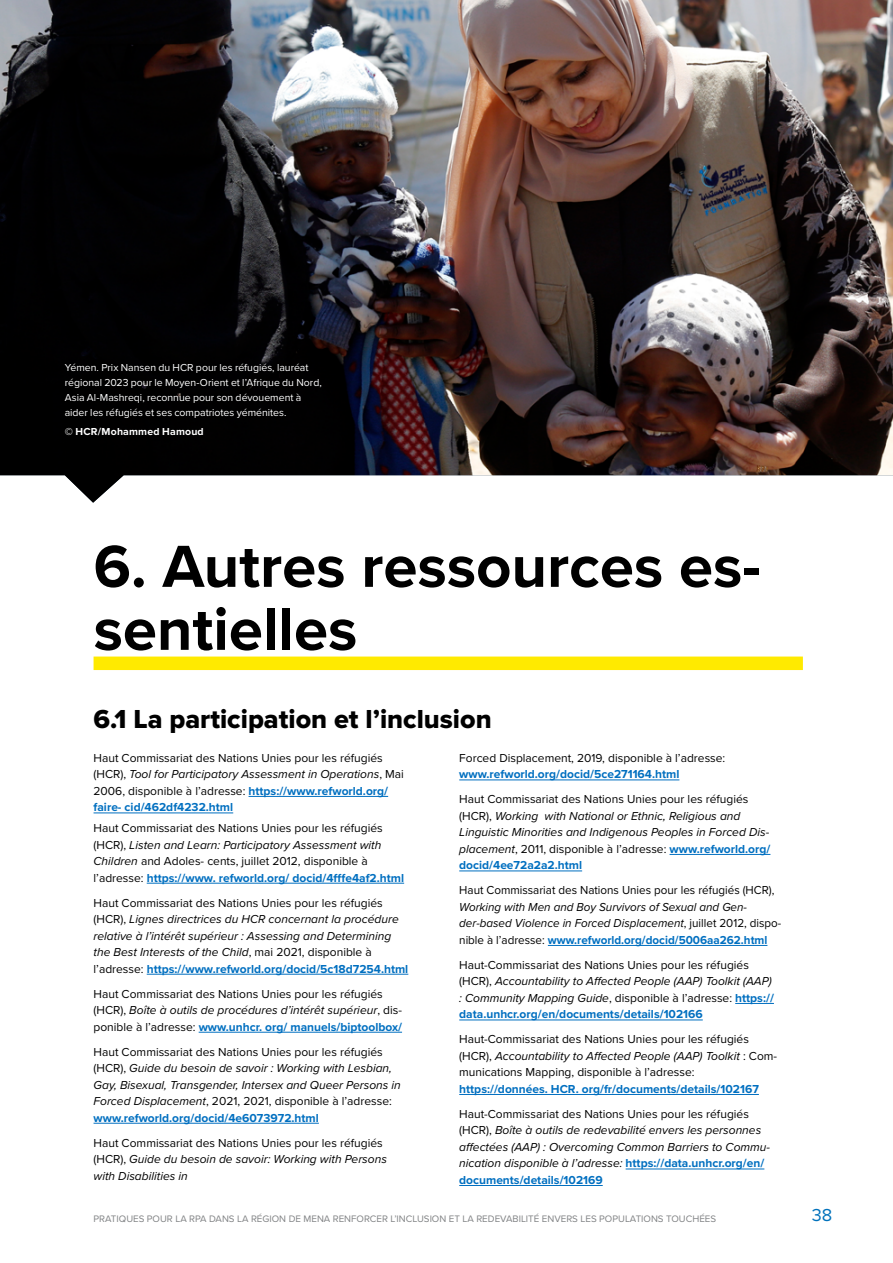
<style>
.page{position:relative;width:893px;height:1263px;background:#fff}
.page>*{position:absolute;margin:0;border:0;box-sizing:border-box;transform-origin:0 0}
.t1{font:700 61.5px "Proxima Nova";color:#000}
.t2{font:27px "Proxima Nova Extrabld";color:#000}
.t3{font:18px "Proxima Nova";color:#0071bb}
.t4{font:italic 12px/16.5px "Proxima Nova";color:#000}
.t5{font:12px/16.5px "Proxima Nova";color:#000}
.t6{font:700 12px "Proxima Nova";color:#006fc0}
.t7{font:10.5px/15px "Proxima Nova";color:#fff}
.t8{font:700 10.5px "Proxima Nova";letter-spacing:.015em;color:#fff}
.t9{font:9.75px "Proxima Nova";color:#808284}
.s1{font-style:italic}
.s2{font-weight:700;color:#006fc0}
.s3{font-style:normal}
.s4{font-weight:700;font-style:normal;color:#006fc0}
.s5{font-weight:400;color:#000}
</style>
<div class="page">
<div style="left:94px;top:656px;width:709px;height:14px;background:#ffea00"></div>
<img style="left:0;top:0;width:893px;height:503px">
<hr style="left:249px;top:796px;width:139px;height:1px;background:#006fc0">
<hr style="left:94px;top:813px;width:139px;height:1px;background:#006fc0">
<hr style="left:147px;top:883px;width:257px;height:1px;background:#006fc0">
<hr style="left:147px;top:974px;width:261px;height:1px;background:#006fc0">
<hr style="left:199px;top:1032px;width:203px;height:1px;background:#006fc0">
<hr style="left:94px;top:1123px;width:225px;height:1px;background:#006fc0">
<hr style="left:459px;top:780px;width:220px;height:1px;background:#006fc0">
<hr style="left:669px;top:854px;width:101px;height:1px;background:#006fc0">
<hr style="left:459px;top:871px;width:123px;height:1px;background:#006fc0">
<hr style="left:548px;top:945px;width:219px;height:1px;background:#006fc0">
<hr style="left:735px;top:1003px;width:39px;height:1px;background:#006fc0">
<hr style="left:459px;top:1020px;width:244px;height:1px;background:#006fc0">
<hr style="left:459px;top:1094px;width:300px;height:1px;background:#006fc0">
<hr style="left:626px;top:1169px;width:138px;height:1px;background:#006fc0">
<hr style="left:459px;top:1185px;width:144px;height:1px;background:#006fc0">
<p class="t7" style="left:65px;top:359px;width:259px">Yémen. Prix Nansen du HCR pour les réfugiés, lauréat régional 2023 pour le Moyen-Orient et ’l Afrique du Nord, Asia Al-Mashreqi, reconnue pour son dévouement à aider les réfugiés et ses compatriotes yéménites.</p>
<p class="t8" style="left:65px;top:424px;width:141px">© HCR/Mohammed Hamoud</p>
<h1 class="t1" style="left:94px;top:520px;width:669px">6. Autres ressources es-</h1>
<h1 class="t1" style="left:94px;top:583px;width:265px">sentielles</h1>
<h2 class="t2" style="left:94px;top:699px;width:400px">6.1 La participation et ’l inclusion</h2>
<p class="t5" style="left:94px;top:749px;width:312px">Haut Commissariat des Nations Unies pour les réfugiés (HCR ,) <span class="s1">Tool for Participatory Assessment in Operations</span>, Mai 2006, disponible ’là adresse: <span class="s2">https://www.refworld.org/ faire- cid/462df4232.html</span></p>
<p class="t5" style="left:94px;top:819px;width:312px">Haut Commissariat des Nations Unies pour les réfugiés (HCR ,) <span class="s1">Listen and Learn: Participatory Assessment with Children</span> and Adoles- cents, juillet 2012, disponible à<br>’l adresse: <span class="s2">https://www. refworld.org/ docid/4fffe4af2.html</span></p>
<p class="t4" style="left:94px;top:894px;width:316px"><span class="s3">Haut Commissariat des Nations Unies pour les réfugiés (HCR ,)</span> Lignes directrices du HCR concernant la procédure relative ’là intérêt supérieur : Assessing and Determining the Best Interests of the Child<span class="s3">, mai 2021, disponible à<br>’l adresse:</span> <span class="s4">https://www.refworld.org/docid/5c18d7254.html</span></p>
<p class="t5" style="left:94px;top:985px;width:291px">Haut Commissariat des Nations Unies pour les réfugiés</p>
<p class="t6" style="left:94px;top:1018px;width:310px"><span class="s5">ponible ’là adresse:</span> www.unhcr. org/ manuels/biptoolbox/</p>
<p class="t5" style="left:459px;top:749px;width:268px">Forced Displacement, 2019, disponible ’là adresse:</p>
<p class="t6" style="left:459px;top:765px;width:222px">www.refworld.org/docid/5ce271164.html</p>
<p class="t5" style="left:459px;top:790px;width:291px">Haut Commissariat des Nations Unies pour les réfugiés</p>
<p class="t4" style="left:544px;top:807px;width:197px">with National or Ethnic, Religious and</p>
<p class="t4" style="left:459px;top:807px;width:81px"><span class="s3">(HCR ,)</span> Working</p>
<p class="t5" style="left:459px;top:840px;width:313px"><span class="s1">placement</span>, 2011, disponible ’là adresse: <span class="s2">www.refworld.org/</span></p>
<p class="t4" style="left:459px;top:823px;width:312px">Linguistic Minorities and Indigenous Peoples in Forced Dis-</p>
<p class="t6" style="left:459px;top:856px;width:124px">docid/4ee72 2a a2.html</p>
<p class="t5" style="left:459px;top:881px;width:317px">Haut Commissariat des Nations Unies pour les réfugiés (HCR ,(</p>
<p class="t6" style="left:459px;top:931px;width:310px"><span class="s5">nible ’là adresse:</span> www.refworld.org/docid/5006aa262.html</p>
<p class="t4" style="left:459px;top:898px;width:289px">Working with Men and Boy Survivors of Sexual and Gen-</p>
<p class="t4" style="left:459px;top:914px;width:324px">der-based Violence in Forced Displacement<span class="s3">, juillet 2012, dispo-</span></p>
<p class="t5" style="left:459px;top:956px;width:316px">Haut-Commissariat des Nations Unies pour les réfugiés (HCR ,) <span class="s1">Accountability to Affected People (AAP) Toolkit (AAP( : Community Mapping Guide</span>, disponible ’là adresse: <span class="s2">https:// data.unhcr.org/en/documents/details/102166</span></p>
<p class="t5" style="left:459px;top:1030px;width:291px">Haut-Commissariat des Nations Unies pour les réfugiés</p>
<p class="t5" style="left:459px;top:1063px;width:237px">munications Mapping, disponible ’là adresse:</p>
<p class="t4" style="left:94px;top:1001px;width:310px"><span class="s3">(HCR ,)</span> Boîte à outils de procédures ’d intérêt supérieur<span class="s3">, dis-</span></p>
<p class="t4" style="left:94px;top:1043px;width:309px"><span class="s3">Haut Commissariat des Nations Unies pour les réfugiés (HCR ,)</span> Guide du besoin de savoir : Working with Lesbian, Gay, Bisexual, Transgender, Intersex and Queer Persons in Forced Displacement<span class="s3">, 2021, 2021, disponible ’là adresse: </span><span class="s4">www.refworld.org/docid/4e6073972.html</span></p>
<p class="t4" style="left:94px;top:1134px;width:295px"><span class="s3">Haut Commissariat des Nations Unies pour les réfugiés (HCR ,)</span> Guide du besoin de savoir: Working with Persons with Disabilities in</p>
<p class="t4" style="left:459px;top:1047px;width:319px"><span class="s3">(HCR ,)</span> Accountability to Affected People (AAP) Toolkit <span class="s3">: Com-</span></p>
<p class="t6" style="left:459px;top:1080px;width:301px">https://données. HCR. org/fr/documents/details/102167</p>
<p class="t5" style="left:459px;top:1105px;width:303px">Haut-Commissariat des Nations Unies pour les réfugiés (HCR ,) <span class="s1">Boîte à outils de redevabilité envers les personnes</span></p>
<p class="t4" style="left:459px;top:1154px;width:307px">nication disponible ’là adresse: <span class="s4">https://data.unhcr.org/en/</span></p>
<p class="t4" style="left:459px;top:1138px;width:312px">affectées (AAP :) Overcoming Common Barriers to Commu-</p>
<p class="t6" style="left:459px;top:1171px;width:145px">documents/details/102169</p>
<p class="t9" style="left:94px;top:1212px;width:624px">PRATIQUES POUR LA RPA DANS LA RÉGION DE MENA RENFORCER ’LINCLUSION ET LA REDEVABILITÉ ENVERS LES POPULATIONS TOUCHÉES</p>
<h3 class="t3" style="left:812px;top:1202px;width:22px">38</h3>
</div>
